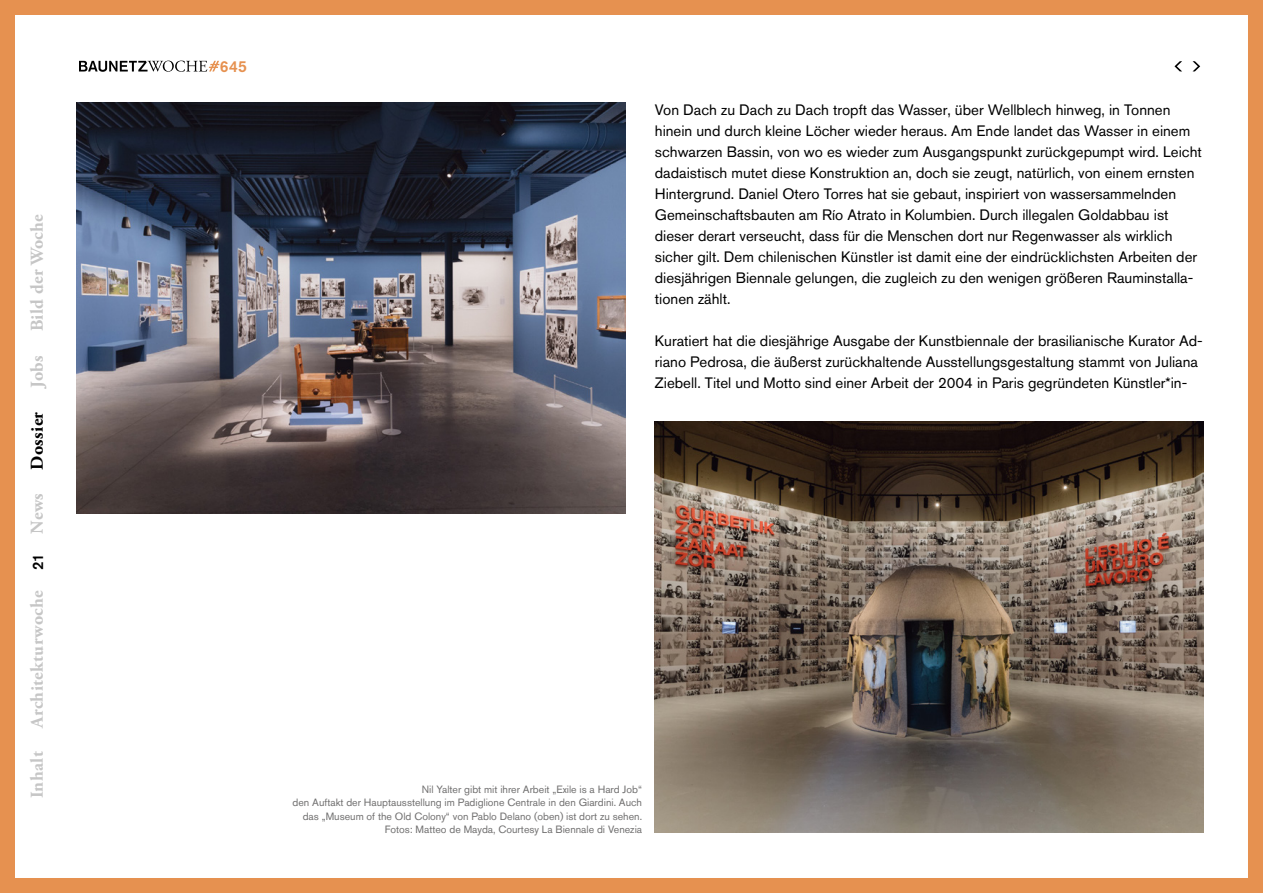
<style>
.page{position:relative;width:1263px;height:893px;background:#fff}
.page>*{position:absolute;margin:0;border:0;box-sizing:border-box;transform-origin:0 0}
.t1{font:700 18px "Adobe Garamond Pro";letter-spacing:.02em;color:#c6c6c6}
.t2{font:700 18px "Adobe Garamond Pro";letter-spacing:.02em;color:#000}
.t3{font:500 15.75px "Akzidenz Grotesk BQ";color:#e69150}
.t4{font:15px/21px "Akzidenz Grotesk BQ";color:#000}
.t5{font:500 15px "Akzidenz Grotesk BQ";color:#000}
.t6{font:10.5px/13.5px "Akzidenz Grotesk BQ";color:#706f6f;text-align:right}
</style>
<div class="page">
<div style="left:0;top:0;width:1263px;height:893px;border:15px solid #e69150"></div>
<svg style="left:1192px;top:61px;width:8px;height:10px"></svg>
<svg style="left:1174px;top:61px;width:8px;height:10px"></svg>
<img style="left:77px;top:102px;width:548px;height:412px">
<img style="left:655px;top:422px;width:548px;height:411px">
<svg style="left:79px;top:61px;width:140px;height:11px"></svg>
<p class="t1" style="left:27px;top:331px;width:119px;rotate:-90deg">Bild der Woche</p>
<p class="t1" style="left:27px;top:388px;width:34px;rotate:-90deg">Jobs</p>
<p class="t2" style="left:27px;top:470px;width:59px;rotate:-90deg">Dossier</p>
<p class="t1" style="left:27px;top:534px;width:42px;rotate:-90deg">News</p>
<p class="t5" style="left:29px;top:570px;width:18px;rotate:-90deg">21</p>
<p class="t1" style="left:27px;top:728px;width:139px;rotate:-90deg">Architekturwoche</p>
<p class="t1" style="left:27px;top:798px;width:49px;rotate:-90deg">Inhalt</p>
<p class="t3" style="left:220px;top:56px;width:29px">645</p>
<p class="t4" style="left:655px;top:99px;width:548px">Von Dach zu Dach zu Dach tropft das Wasser, über Wellblech hinweg, in Tonnen hinein und durch kleine Löcher wieder heraus. Am Ende landet das Wasser in einem schwarzen Bassin, von wo es wieder zum Ausgangspunkt zurückgepumpt wird. Leicht dadaistisch mutet diese Konstruktion an, doch sie zeugt, natürlich, von einem ernsten Hintergrund. Daniel Otero Torres hat sie gebaut, inspiriert von wassersammelnden Gemeinschaftsbauten am Río Atrato in Kolumbien. Durch illegalen Goldabbau ist dieser derart verseucht, dass für die Menschen dort nur Regenwasser als wirklich sicher gilt. Dem chilenischen Künstler ist damit eine der eindrücklichsten Arbeiten der diesjährigen Biennale gelungen, die zugleich zu den wenigen größeren Rauminstalla&shy;tionen zählt.</p>
<p class="t4" style="left:655px;top:330px;width:549px">Kuratiert hat die diesjährige Ausgabe der Kunstbiennale der brasilianische Kurator Ad&shy;riano Pedrosa, die äußerst zurückhaltende Ausstellungsgestaltung stammt von Juliana<br>Ziebell. Titel und Motto sind einer Arbeit der 2004 in Paris gegründeten Künstler*in-</p>
<p class="t6" style="left:293px;top:782px;width:351px">Nil Yalter gibt mit ihrer Arbeit „Exile is a Hard Job“<br>den Auftakt der Hauptausstellung im Padiglione Centrale in den Giardini. Auch das „Museum of the Old Colony“ von Pablo Delano (oben) ist dort zu sehen.<br>Fotos: Matteo de Mayda, Courtesy La Biennale di Venezia</p>
</div>
